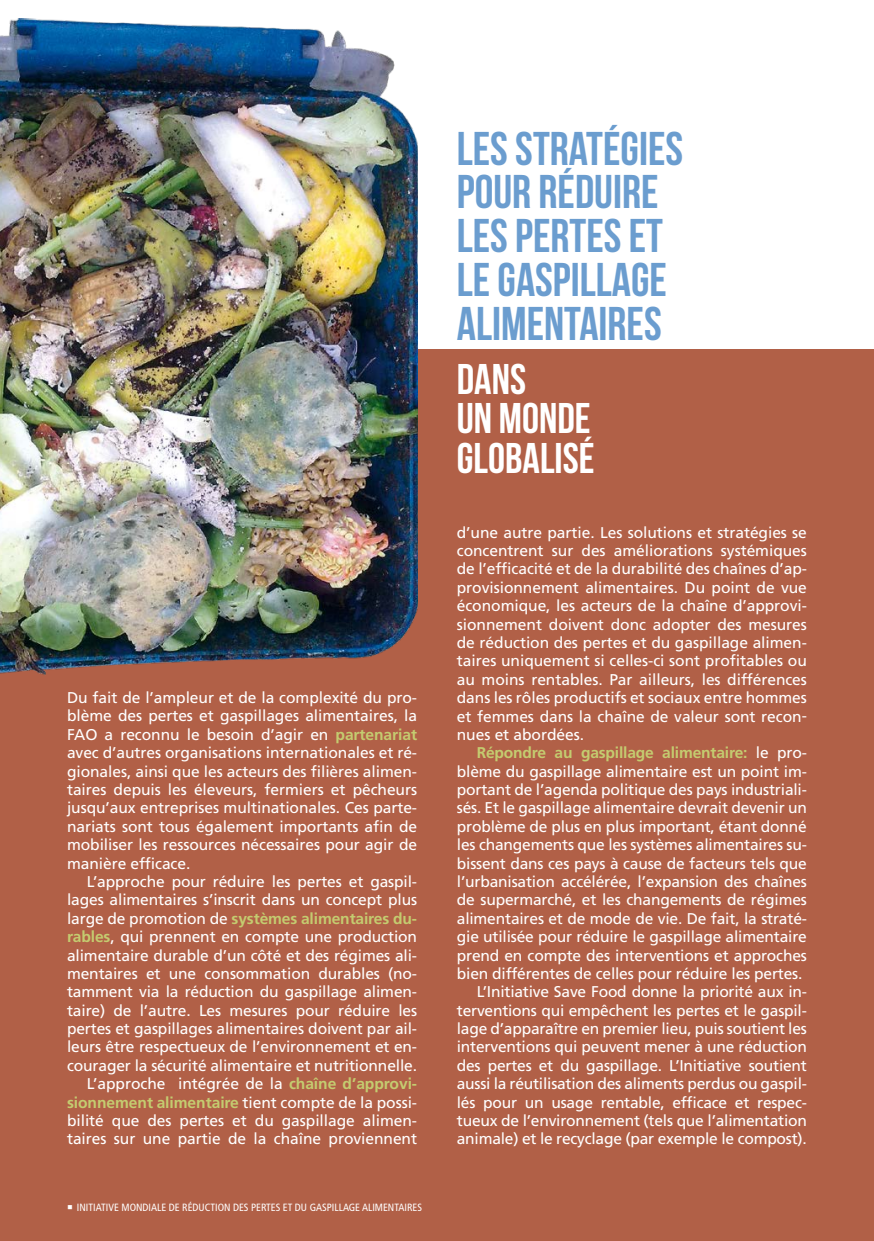
<style>
.page{position:relative;width:874px;height:1241px;background:#fff}
.page>*{position:absolute;margin:0;border:0;box-sizing:border-box;transform-origin:0 0}
.t1{font:47.25px/43.8px "Bebas Neue";color:#6b9dcf}
.t2{font:42.88px/39.4px "Bebas Neue";color:#fff}
.t3{font:15.58px/18.4px "Frutiger LT Std";letter-spacing:-.01em;color:#fff;text-align:justify}
.t4{font:condensed 10.5px "Frutiger LT Std";color:#fff}
.s1{font-weight:700;color:#c4cc70}
</style>
<div class="page">
<div style="left:0;top:349px;width:873px;height:891px;background:#b16047"></div>
<img style="left:0;top:18px;width:417px;height:657px">
<p class="t3" style="left:67px;top:688px;width:351px">Du fait de l’ampleur et de la complexité du pro&shy;blème des pertes et gaspillages alimentaires, la FAO a reconnu le besoin d’agir en <span class="s1">partenariat </span>avec d’autres organisations internationales et ré&shy;gionales, ainsi que les acteurs des filières alimen&shy;taires depuis les éleveurs, fermiers et pêcheurs jusqu’aux entreprises multinationales. Ces parte&shy;nariats sont tous également importants afin de mobiliser les ressources nécessaires pour agir de manière efficace.</p>
<p class="t3" style="left:67px;top:872px;width:351px;text-align:right">L’approche pour réduire les pertes et gaspil&shy;lages alimentaires s’inscrit dans un concept plus large de promotion de <span class="s1">systèmes alimentaires du&shy;rables</span>, qui prennent en compte une production alimentaire durable d’un côté et des régimes ali&shy;mentaires et une consommation durables (no&shy;tamment via la réduction du gaspillage alimen&shy;taire) de l’autre. Les mesures pour réduire les pertes et gaspillages alimentaires doivent par ail&shy;leurs être respectueux de l’environnement et en&shy;courager la sécurité alimentaire et nutritionnelle.<br>L’approche intégrée de la <span class="s1">chaîne d’approvi&shy;sionnement alimentaire</span> tient compte de la possi&shy;bilité que des pertes et du gaspillage alimen&shy;taires sur une partie de la chaîne proviennent</p>
<p class="t4" style="left:77px;top:1200px;width:346px">INITIATIVE MONDIALE DE RÉDUCTION DES PERTES ET DU GASPILLAGE ALIMENTAIRES</p>
<h1 class="t1" style="left:456px;top:126px;width:227px">LES STRATÉGIES<br>POUR RÉDUIRE<br>LES PERTES ET<br>LE GASPILLAGE<br>ALIMENTAIRES</h1>
<h2 class="t2" style="left:456px;top:359px;width:139px">DANS<br>UN MONDE<br>GLOBALISÉ</h2>
<p class="t3" style="left:456px;top:523px;width:351px">d’une autre partie. Les solutions et stratégies se concentrent sur des améliorations systémiques de l’efficacité et de la durabilité des chaînes d’ap&shy;provisionnement alimentaires. Du point de vue économique, les acteurs de la chaîne d’approvi&shy;sionnement doivent donc adopter des mesures de réduction des pertes et du gaspillage alimen&shy;taires uniquement si celles-ci sont profitables ou au moins rentables. Par ailleurs, les différences dans les rôles productifs et sociaux entre hommes et femmes dans la chaîne de valeur sont recon&shy;nues et abordées.</p>
<p class="t3" style="left:456px;top:743px;width:351px;text-align:right"><span class="s1">Répondre au gaspillage alimentaire:</span> le pro&shy;blème du gaspillage alimentaire est un point im&shy;portant de l’agenda politique des pays industriali&shy;sés. Et le gaspillage alimentaire devrait devenir un problème de plus en plus important, étant donné les changements que les systèmes alimentaires su&shy;bissent dans ces pays à cause de facteurs tels que l’urbanisation accélérée, l’expansion des chaînes de supermarché, et les changements de régimes alimentaires et de mode de vie. De fait, la straté&shy;gie utilisée pour réduire le gaspillage alimentaire prend en compte des interventions et approches bien différentes de celles pour réduire les pertes.<br>L’Initiative Save Food donne la priorité aux in&shy;terventions qui empêchent les pertes et le gaspil&shy;lage d’apparaître en premier lieu, puis soutient les interventions qui peuvent mener à une réduction des pertes et du gaspillage. L’Initiative soutient aussi la réutilisation des aliments perdus ou gaspil&shy;lés pour un usage rentable, efficace et respec&shy;tueux de l’environnement (tels que l’alimentation animale) et le recyclage (par exemple le compost).</p>
</div>
